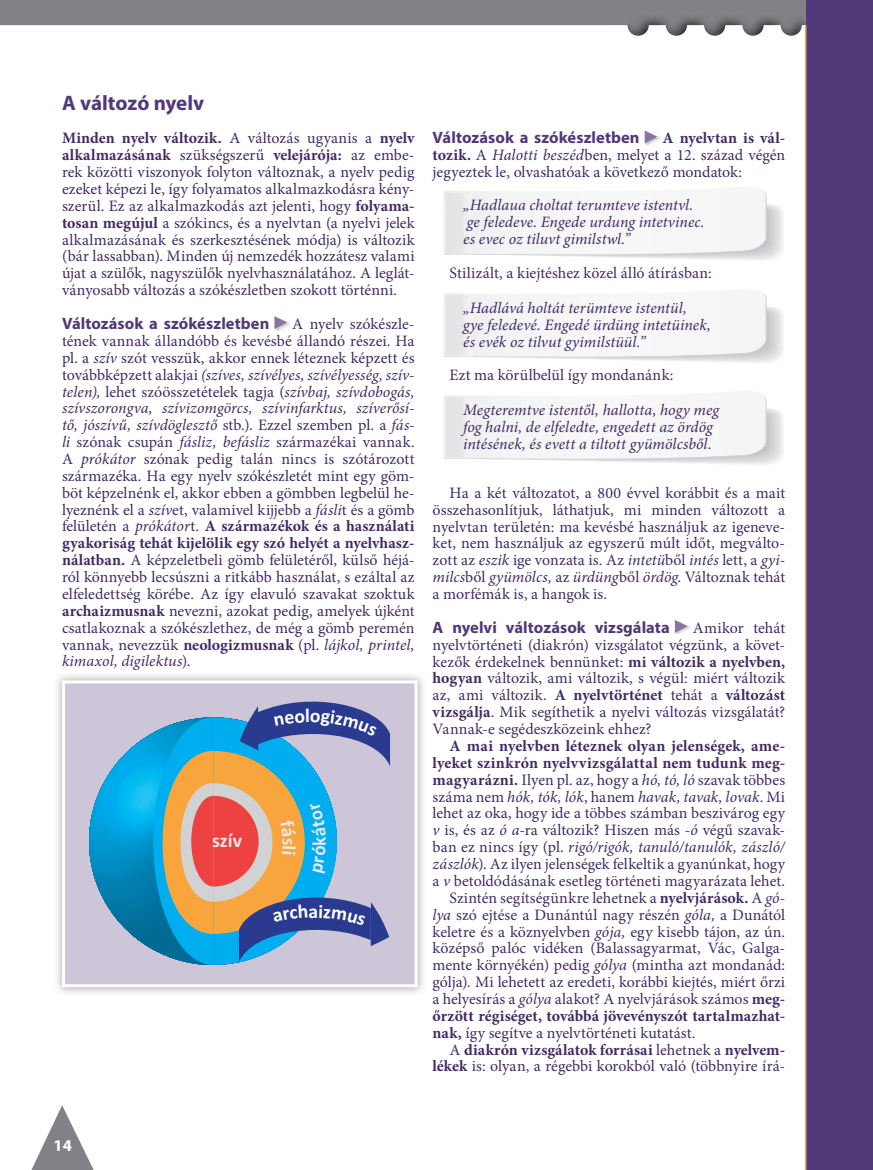
<style>
.page{position:relative;width:873px;height:1170px;background:#fff}
.page>*{position:absolute;margin:0;border:0;box-sizing:border-box;transform-origin:0 0}
.t1{font:700 21px "Myriad Pro";letter-spacing:-.005em;color:#513879}
.t2{font:700 19.65px "Calibri";color:#e6e7e9}
.t3{font:700 19.65px "Calibri";color:#fff}
.t4{font:700 16.5px "Myriad Pro";letter-spacing:.005em;color:#513879}
.t5{font:700 16.5px "Myriad Pro";color:#fff}
.t6{font:15.9px/16.8px "Minion Pro";color:#412a64;text-align:justify}
.t7{font:italic 15.9px/16.8px "Minion Pro";color:#412a64}
.t8{font:700 15.9px "Minion Pro";letter-spacing:.01em;color:#412a64}
.s1{font-weight:700}
.s2{font-style:italic}
.s3{font-style:normal}
.s4{font-weight:400}
</style>
<div class="page">
<div style="left:0;top:0;width:870px;height:37px;background:#808285"></div>
<svg style="left:0;top:25px;width:805px;height:12px;background:#eee"></svg>
<div style="left:806px;top:0;width:67px;height:1170px;background:#513879"></div>
<hr style="left:805px;top:25px;width:1px;height:1145px;background:#e0aa55">
<svg style="left:31px;top:1105px;width:63px;height:65px"></svg>
<img style="left:275px;top:321px;width:15px;height:11px">
<svg style="left:274px;top:316px;width:13px;height:13px"></svg>
<img style="left:57px;top:675px;width:366px;height:318px">
<div style="left:64px;top:682px;width:352px;height:304px;background:#cdc6d8"></div>
<div style="left:62px;top:680px;width:355px;height:307px;border:3px solid #fff"></div>
<img style="left:644px;top:136px;width:16px;height:10px">
<svg style="left:644px;top:131px;width:13px;height:12px"></svg>
<img style="left:675px;top:625px;width:15px;height:10px">
<svg style="left:675px;top:620px;width:12px;height:13px"></svg>
<svg style="left:444px;top:190px;width:339px;height:70px"></svg>
<svg style="left:444px;top:292px;width:339px;height:71px"></svg>
<svg style="left:444px;top:394px;width:339px;height:71px"></svg>
<svg style="left:89px;top:701px;width:301px;height:264px"></svg>
<h1 class="t1" style="left:62px;top:89px;width:144px">A változó nyelv</h1>
<p class="t6" style="left:62px;top:130px;width:354px"><span class="s1">Minden nyelv változik.</span> A változás ugyanis a <span class="s1">nyelv alkalmazásának</span> szükségszerű <span class="s1">velejárója:</span> az embe&shy;rek közötti viszonyok folyton változnak, a nyelv pedig ezeket képezi le, így folyamatos alkalmazkodásra kény&shy;szerül. Ez az alkalmazkodás azt jelenti, hogy <span class="s1">folyama&shy;tosan megújul</span> a szókincs, és a nyelvtan (a nyelvi jelek alkalmazásának és szerkesztésének módja) is változik (bár lassabban). Minden új nemzedék hozzátesz valami újat a szülők, nagyszülők nyelvhasználatához. A leglát&shy;ványosabb változás a szókészletben szokott történni.</p>
<p class="t4" style="left:62px;top:313px;width:209px">Változások a szókészletben</p>
<p class="t6" style="left:62px;top:316px;width:354px;text-indent:230px">A nyelv szókészle&shy;tének vannak állandóbb és kevésbé állandó részei. Ha pl. a <span class="s2">szív</span> szót vesszük, akkor ennek léteznek képzett és továbbképzett alakjai <span class="s2">(szíves, szívélyes, szívélyesség, szív&shy;telen),</span> lehet szóösszetételek tagja (<span class="s2">szívbaj, szívdobogás, szívszorongva, szívizomgörcs, szívinfarktus, szíverősí&shy;tő, jószívű, szívdöglesztő</span> stb.). Ezzel szemben pl. a <span class="s2">fás&shy;li</span> szónak csupán <span class="s2">fásliz, befásliz</span> származékai vannak.<br>A <span class="s2">prókátor</span> szónak pedig talán nincs is szótározott származéka. Ha egy nyelv szókészletét mint egy göm&shy;böt képzelnénk el, akkor ebben a gömbben legbelül he&shy;lyeznénk el a <span class="s2">szív</span>et, valamivel kijjebb a <span class="s2">fásli</span>t és a gömb felületén a <span class="s2">prókátor</span>t. <span class="s1">A származékok és a használati gyakoriság tehát kijelölik egy szó helyét a nyelvhasz&shy;nálatban.</span> A képzeletbeli gömb felületéről, külső héjá&shy;ról könnyebb lecsúszni a ritkább használat, s ezáltal az elfeledettség körébe. Az így elavuló szavakat szoktuk <span class="s1">archaizmusnak</span> nevezni, azokat pedig, amelyek újként csatlakoznak a szókészlethez, de még a gömb peremén vannak, nevezzük <span class="s1">neologizmusnak</span> (pl. <span class="s2">lájkol, printel, kimaxol, digilektus</span>).</p>
<p class="t2" style="left:212px;top:828px;width:31px">szív</p>
<p class="t2" style="left:307px;top:845px;width:11px;rotate:-90deg">k</p>
<p class="t3" style="left:308px;top:898px;width:11px">a</p>
<p class="t4" style="left:432px;top:127px;width:208px">Változások a szókészletben</p>
<p class="t6" style="left:432px;top:130px;width:354px;text-indent:230px"><span class="s1">A nyelvtan is vál&shy;tozik.</span> A <span class="s2">Halotti beszéd</span>ben, melyet a 12. század végén jegyeztek le, olvashatóak a következő mondatok:</p>
<p class="t7" style="left:463px;top:197px;width:243px">„Hadlaua choltat terumteve istentvl. ge feledeve. Engede urdung intetvinec. es evec oz tiluvt gimilstwl.”</p>
<p class="t6" style="left:449px;top:265px;width:264px">Stilizált, a kiejtéshez közel álló átírásban:</p>
<p class="t7" style="left:463px;top:300px;width:249px">„Hadlává holtát terümteve istentül, gye feledevé. Engedé ürdüng intetüinek, és evék oz tilvut gyimilstüül.”</p>
<p class="t6" style="left:449px;top:366px;width:225px">Ezt ma körülbelül így mondanánk:</p>
<p class="t7" style="left:463px;top:402px;width:257px">Megteremtve istentől, hallotta, hogy meg fog halni, de elfeledte, engedett az ördög intésének, és evett a tiltott gyümölcsből<span class="s3">.</span></p>
<p class="t6" style="left:432px;top:484px;width:354px;text-indent:17px">Ha a két változatot, a 800 évvel korábbit és a mait összehasonlítjuk, láthatjuk, mi minden változott a nyelvtan területén: ma kevésbé használjuk az igeneve&shy;ket, nem használjuk az egyszerű múlt időt, megválto&shy;zott az <span class="s2">eszik</span> ige vonzata is. Az <span class="s2">intetü</span>ből <span class="s2">intés</span> lett, a <span class="s2">gyi&shy;milcs</span>ből <span class="s2">gyümölcs,</span> az <span class="s2">ürdüng</span>ből <span class="s2">ördög</span>. Változnak tehát a morfémák is, a hangok is.</p>
<p class="t4" style="left:432px;top:616px;width:239px">A nyelvi változások vizsgálata</p>
<p class="t6" style="left:432px;top:619px;width:354px;text-indent:260px">Amikor tehát nyelvtörténeti (diakrón) vizsgálatot végzünk, a követ&shy;kezők érdekelnek bennünket: <span class="s1">mi változik a nyelvben, hogyan</span> változik, ami változik, s végül: miért változik az, ami változik. <span class="s1">A nyelvtörténet</span> tehát a <span class="s1">változást vizsgálja</span>. Mik segíthetik a nyelvi változás vizsgálatát?<br>Vannak-e segédeszközeink ehhez?</p>
<p class="t8" style="left:449px;top:735px;width:337px">A mai nyelvben léteznek olyan jelenségek, ame-</p>
<p class="t8" style="left:432px;top:751px;width:354px">lyeket szinkrón nyelvvizsgálattal nem tudunk meg-</p>
<p class="t6" style="left:432px;top:771px;width:354px"><span class="s1">magyarázni.</span> Ilyen pl. az, hogy a <span class="s2">hó, tó, ló</span> szavak többes</p>
<p class="t7" style="left:432px;top:788px;width:354px"><span class="s3">száma nem</span> hók, tók, lók<span class="s3">, hanem</span> havak, tavak, lovak<span class="s3">. Mi</span></p>
<p class="t6" style="left:432px;top:805px;width:354px">lehet az oka, hogy ide a többes számban beszivárog egy</p>
<p class="t6" style="left:432px;top:822px;width:354px"><span class="s2">v</span> is, és az <span class="s2">ó a</span>-ra változik? Hiszen más <span class="s2">-ó</span> végű szavak-</p>
<p class="t7" style="left:432px;top:839px;width:354px"><span class="s3">ban ez nincs így (pl.</span> rigó/rigók, tanuló/tanulók, zászló/</p>
<p class="t6" style="left:432px;top:856px;width:354px"><span class="s2">zászlók</span>). Az ilyen jelenségek felkeltik a gyanúnkat, hogy</p>
<p class="t6" style="left:432px;top:872px;width:354px">a <span class="s2">v</span> betoldódásának esetleg történeti magyarázata lehet.</p>
<p class="t6" style="left:449px;top:889px;width:337px">Szintén segítségünkre lehetnek a <span class="s1">nyelvjárások.</span> A <span class="s2">gó-</span></p>
<p class="t6" style="left:432px;top:906px;width:354px"><span class="s2">lya</span> szó ejtése a Dunántúl nagy részén <span class="s2">góla,</span> a Dunától</p>
<p class="t6" style="left:432px;top:923px;width:354px">keletre és a köznyelvben <span class="s2">gója,</span> egy kisebb tájon, az ún.</p>
<p class="t6" style="left:432px;top:940px;width:354px">középső palóc vidéken (Balassagyarmat, Vác, Galga-</p>
<p class="t6" style="left:432px;top:957px;width:354px">mente környékén) pedig <span class="s2">gólya</span> (mintha azt mondanád:</p>
<p class="t6" style="left:432px;top:974px;width:354px">gólja)<span class="s2">.</span> Mi lehetett az eredeti, korábbi kiejtés, miért őrzi</p>
<p class="t6" style="left:432px;top:990px;width:354px">a helyesírás a <span class="s2">gólya</span> alakot? A nyelvjárások számos <span class="s1">meg-</span></p>
<p class="t8" style="left:432px;top:1004px;width:354px">őrzött régiséget, továbbá jövevényszót tartalmazhat-</p>
<p class="t6" style="left:432px;top:1024px;width:264px"><span class="s1">nak,</span> így segítve a nyelvtörténeti kutatást.</p>
<p class="t8" style="left:449px;top:1038px;width:337px"><span class="s4">A</span> diakrón vizsgálatok forrásai <span class="s4">lehetnek a</span> nyelvem-</p>
<p class="t6" style="left:432px;top:1058px;width:354px"><span class="s1">lékek</span> is: olyan, a régebbi korokból való (többnyire írá-</p>
<p class="t5" style="left:53px;top:1135px;width:20px">14</p>
</div>
